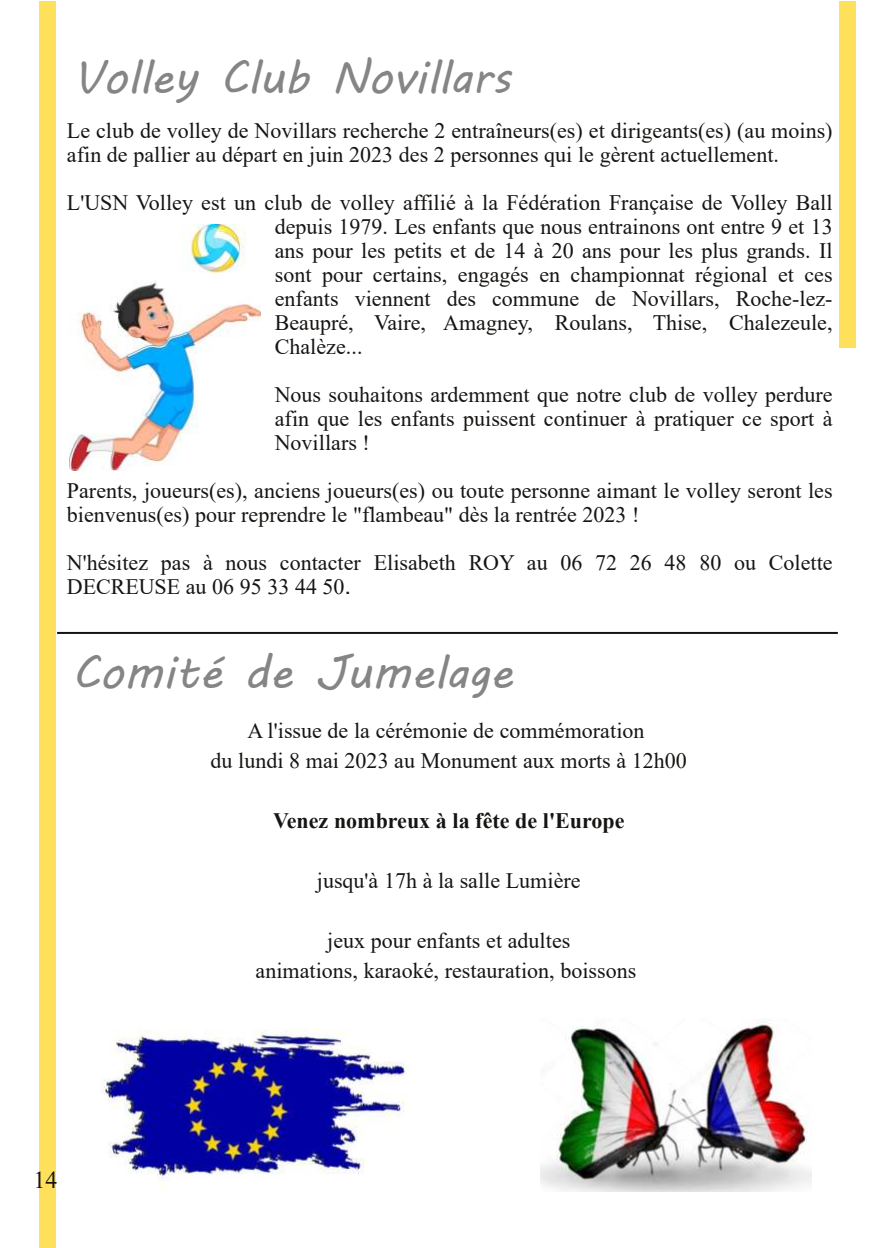
<style>
.page{position:relative;width:896px;height:1248px;background:#fff}
.page>*{position:absolute;margin:0;border:0;box-sizing:border-box;transform-origin:0 0}
.t1{font:46px "MV Boli";color:#858585}
.t2{font:24px "Times New Roman";color:#171513}
.t3{font:22px/24px "Times New Roman";color:#171513}
.t4{font:700 22px "Times New Roman";color:#171513}
.s1{font-family:"Arial";font-size:24px}
</style>
<div class="page">
<div style="left:39px;top:1px;width:16px;height:1246px;background:#ffe05a"></div>
<div style="left:839px;top:1px;width:16px;height:347px;background:#ffe05a"></div>
<img style="left:69px;top:224px;width:192px;height:246px">
<hr style="left:57px;top:632px;width:781px;height:2px;background:#141414">
<img style="left:100px;top:1029px;width:310px;height:160px">
<img style="left:540px;top:1018px;width:271px;height:173px">
<h1 class="t1" style="left:73px;top:45px;width:439px">Volley Club Novillars</h1>
<p class="t3" style="left:67px;top:118px;width:767px">Le club de volley de Novillars recherche 2 entraîneurs(es) et dirigeants(es) (au moins) afin de pallier au départ en juin 2023 des 2 personnes qui le gèrent actuellement.</p>
<p class="t3" style="left:275px;top:190px;width:559px;text-align:justify;text-indent:-208px">L'USN Volley est un club de volley affilié à la Fédération Française de Volley Ball depuis 1979. Les enfants que nous entrainons ont entre 9 et 13 ans pour les petits et de 14 à 20 ans pour les plus grands. Il sont pour certains, engagés en championnat régional et ces enfants viennent des commune de Novillars, Roche-lez-Beaupré, Vaire, Amagney, Roulans, Thise, Chalezeule, Chalèze...</p>
<p class="t3" style="left:275px;top:382px;width:559px;text-align:justify">Nous souhaitons ardemment que notre club de volley perdure afin que les enfants puissent continuer à pratiquer ce sport à Novillars !</p>
<p class="t3" style="left:67px;top:478px;width:767px">Parents, joueurs(es), anciens joueurs(es) ou toute personne aimant le volley seront les bienvenus(es) pour reprendre le "flambeau" dès la rentrée 2023 !</p>
<p class="t3" style="left:67px;top:550px;width:767px">N'hésitez pas à nous contacter Elisabeth ROY au 06 72 26 48 80 ou Colette<br>DECREUSE au 06 95 33 44 50<span class="s1">.</span></p>
<h1 class="t1" style="left:72px;top:641px;width:442px">Comité de Jumelage</h1>
<p class="t3" style="left:211px;top:715px;width:478px;line-height:30px;text-align:center">A l'issue de la cérémonie de commémoration<br>du lundi 8 mai 2023 au Monument aux morts à 12h00</p>
<p class="t4" style="left:273px;top:805px;width:353px">Venez nombreux à la fête de l'Europe</p>
<p class="t3" style="left:317px;top:868px;width:265px">jusqu'à 17h à la salle Lumière</p>
<p class="t3" style="left:255px;top:925px;width:382px;line-height:30px;text-align:center">jeux pour enfants et adultes<br>animations, karaoké, restauration, boissons</p>
<p class="t2" style="left:33px;top:1162px;width:25px">14</p>
</div>
